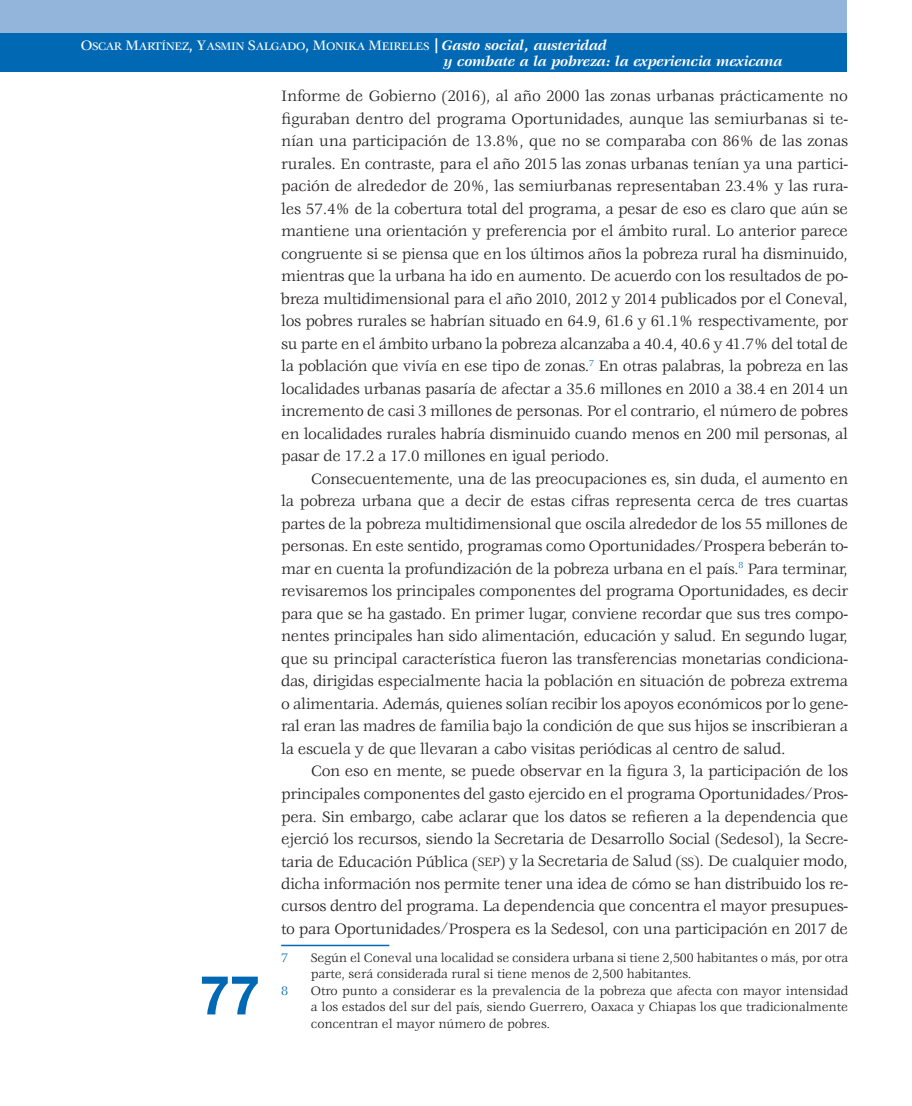
<style>
.page{position:relative;width:912px;height:1106px;background:#fff}
.page>*{position:absolute;margin:0;border:0;box-sizing:border-box;transform-origin:0 0}
.t1{font:700 54px "Helvetica Neue LT Std";color:#0168b3}
.t2{font:16.5px/22.5px "Veljovic";letter-spacing:-.02em;color:#231f20;text-align:justify}
.t3{font:italic 700 15px "Veljovic";letter-spacing:-.01em;color:#fff}
.t4{font:13.5px/16.5px "Veljovic";letter-spacing:-.01em;color:#231f20}
.t5{font:13.5px "Veljovic";color:#0168b3}
.t6{font:12px "Veljovic Medium SC800";letter-spacing:-.03em;color:#fff}
.s1{font-size:15px}
.s2{font-family:"Helvetica Neue LT Std";font-weight:500;font-style:italic;font-size:15px}
.s3{font-family:"Veljovic";font-weight:700;font-style:italic;font-size:15px}
.s4{font-family:"Veljovic Book SC800";font-size:13.2px}
</style>
<div class="page">
<div style="left:0;top:0;width:846px;height:49px;background:#93b5db"></div>
<div style="left:0;top:33px;width:846px;height:38px;background:#0168b3"></div>
<hr style="left:281px;top:944px;width:108px;height:2px;background:#0168b3">
<p class="t6" style="left:81px;top:39px;width:527px"><span class="s1">O</span>SCAR <span class="s1">M</span>ARTÍNEZ<span class="s1">, Y</span>ASMIN <span class="s1">S</span>ALGADO<span class="s1">, M</span>ONIKA <span class="s1">M</span>EIRELES <span class="s2">|</span> <span class="s3">Gasto social, austeridad</span></p>
<p class="t3" style="left:444px;top:53px;width:340px">y combate a la pobreza: la experiencia mexicana</p>
<p class="t2" style="left:281px;top:85px;width:568px">Informe de Gobierno (2016), al año 2000 las zonas urbanas prácticamente no figuraban dentro del programa Oportunidades, aunque las semiurbanas si te&shy;nían una participación de 13.8%, que no se comparaba con 86% de las zonas rurales. En contraste, para el año 2015 las zonas urbanas tenían ya una partici&shy;pación de alrededor de 20%, las semiurbanas representaban 23.4% y las rura&shy;les 57.4% de la cobertura total del programa, a pesar de eso es claro que aún se mantiene una orientación y preferencia por el ámbito rural. Lo anterior parece congruente si se piensa que en los últimos años la pobreza rural ha disminuido, mientras que la urbana ha ido en aumento. De acuerdo con los resultados de po&shy;breza multidimensional para el año 2010, 2012 y 2014 publicados por el Coneval, los pobres rurales se habrían situado en 64.9, 61.6 y 61.1% respectivamente, por su parte en el ámbito urbano la pobreza alcanzaba a 40.4, 40.6 y 41.7% del total de la población que vivía en ese tipo de zonas.<sup>7</sup> En otras palabras, la pobreza en las localidades urbanas pasaría de afectar a 35.6 millones en 2010 a 38.4 en 2014 un incremento de casi 3 millones de personas. Por el contrario, el número de pobres en localidades rurales habría disminuido cuando menos en 200 mil personas, al pasar de 17.2 a 17.0 millones en igual periodo.</p>
<p class="t2" style="left:281px;top:468px;width:568px;text-indent:30px">Consecuentemente, una de las preocupaciones es, sin duda, el aumento en la pobreza urbana que a decir de estas cifras representa cerca de tres cuartas partes de la pobreza multidimensional que oscila alrededor de los 55 millones de personas. En este sentido, programas como Oportunidades/Prospera beberán to&shy;mar en cuenta la profundización de la pobreza urbana en el país.<sup>8</sup> Para terminar, revisaremos los principales componentes del programa Oportunidades, es decir para que se ha gastado. En primer lugar, conviene recordar que sus tres compo&shy;nentes principales han sido alimentación, educación y salud. En segundo lugar, que su principal característica fueron las transferencias monetarias condiciona&shy;das, dirigidas especialmente hacia la población en situación de pobreza extrema o alimentaria. Además, quienes solían recibir los apoyos económicos por lo gene&shy;ral eran las madres de familia bajo la condición de que sus hijos se inscribieran a la escuela y de que llevaran a cabo visitas periódicas al centro de salud.</p>
<p class="t2" style="left:281px;top:761px;width:568px;text-indent:30px">Con eso en mente, se puede observar en la figura 3, la participación de los principales componentes del gasto ejercido en el programa Oportunidades/Pros&shy;pera. Sin embargo, cabe aclarar que los datos se refieren a la dependencia que ejerció los recursos, siendo la Secretaria de Desarrollo Social (Sedesol), la Secre&shy;taria de Educación Pública (<span class="s4">SEP</span>) y la Secretaria de Salud (<span class="s4">SS</span>). De cualquier modo, dicha información nos permite tener una idea de cómo se han distribuido los re&shy;cursos dentro del programa. La dependencia que concentra el mayor presupues&shy;to para Oportunidades/Prospera es la Sedesol, con una participación en 2017 de</p>
<p class="t5" style="left:281px;top:950px;width:9px">7</p>
<p class="t4" style="left:311px;top:950px;width:538px">Según el Coneval una localidad se considera urbana si tiene 2,500 habitantes o más, por otra parte, será considerada rural si tiene menos de 2,500 habitantes.</p>
<p class="t5" style="left:281px;top:983px;width:9px">8</p>
<p class="t4" style="left:311px;top:983px;width:538px;text-align:justify">Otro punto a considerar es la prevalencia de la pobreza que afecta con mayor intensidad a los estados del sur del país, siendo Guerrero, Oaxaca y Chiapas los que tradicionalmente concentran el mayor número de pobres.</p>
<h1 class="t1" style="left:200px;top:961px;width:62px">77</h1>
</div>
